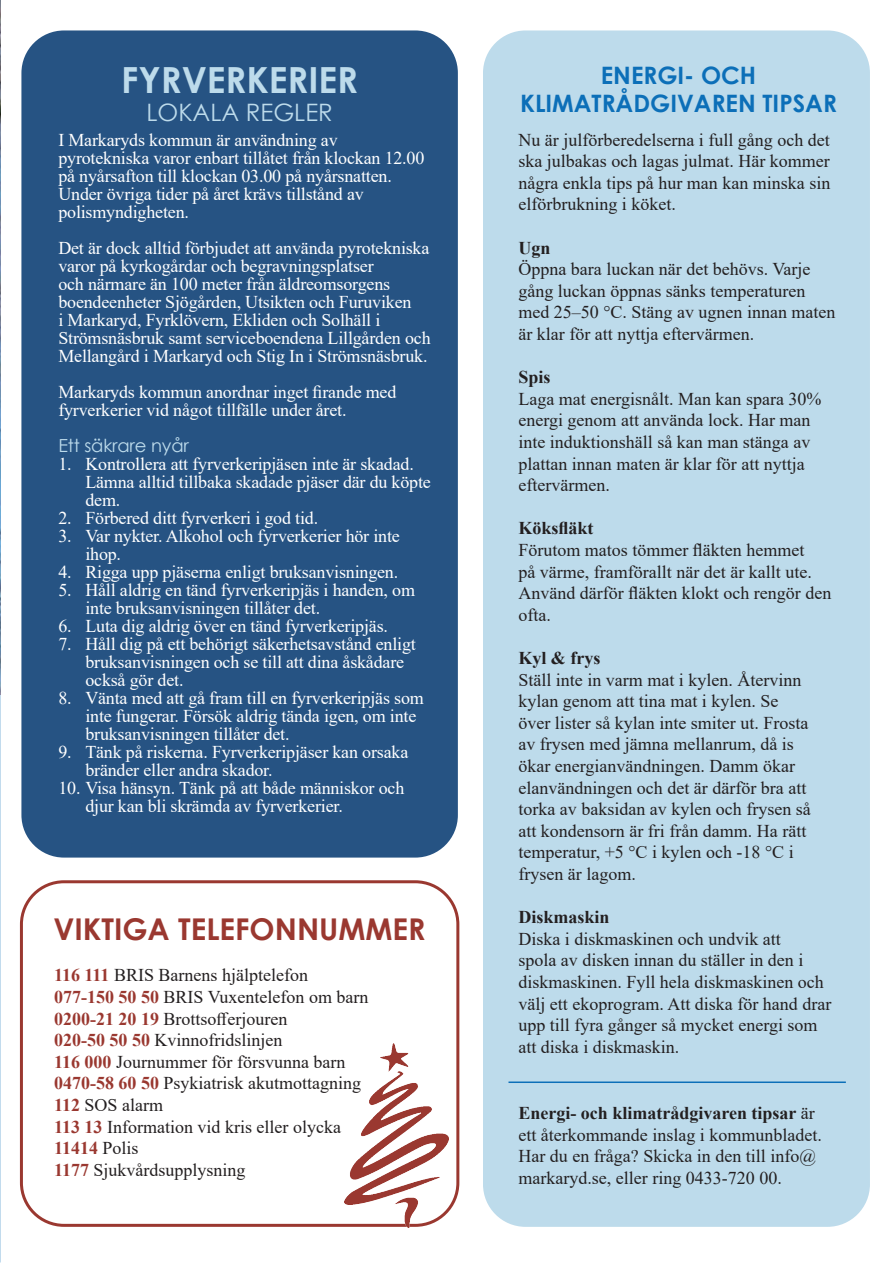
<style>
.page{position:relative;width:893px;height:1263px;background:#fff}
.page>*{position:absolute;margin:0;border:0;box-sizing:border-box;transform-origin:0 0}
.t1{font:700 36px "Century Gothic";color:#bddbeb}
.t2{font:700 30px "Century Gothic";color:#9a3830}
.t3{font:700 24px/28.8px "Century Gothic";color:#0c6fb8;text-align:center}
.t4{font:24px "Century Gothic";color:#bddbeb}
.t5{font:18px/21.6px "Times New Roman";color:#231f20}
.t6{font:18px/18px "Times New Roman";letter-spacing:-.01em;color:#fff}
.t7{font:700 18px "Times New Roman";color:#231f20}
.t8{font:18px "Century Gothic";letter-spacing:-.01em;color:#bddbeb}
.s1{font-weight:700;color:#9a3830}
.s2{font-weight:700}
</style>
<div class="page">
<div style="left:20px;top:880px;width:439px;height:347px;border:3px solid #9a3830;border-radius:43px"></div>
<div style="left:21px;top:30px;width:437px;height:827px;background:#265383;border-radius:43px"></div>
<div style="left:483px;top:30px;width:387px;height:1197px;background:#bddbeb;border-radius:43px"></div>
<img style="left:0;top:0;width:1px;height:694px">
<hr style="left:508px;top:1081px;width:338px;height:2px;background:#0c6fb8">
<img style="left:345px;top:1044px;width:103px;height:183px">
<h1 class="t1" style="left:121px;top:52px;width:238px">FYRVERKERIER</h1>
<h3 class="t4" style="left:147px;top:96px;width:188px">LOKALA REGLER</h3>
<p class="t6" style="left:58px;top:130px;width:368px">I Markaryds kommun är användning av pyrotekniska varor enbart tillåtet från klockan 12.00 på nyårsafton till klockan 03.00 på nyårsnatten.<br>Under övriga tider på året krävs tillstånd av polismyndigheten.</p>
<p class="t6" style="left:58px;top:238px;width:374px">Det är dock alltid förbjudet att använda pyrotekniska varor på kyrkogårdar och begravningsplatser<br>och närmare än 100 meter från äldreomsorgens boendeenheter Sjögården, Utsikten och Furuviken<br>i Markaryd, Fyrklövern, Ekliden och Solhäll i Strömsnäsbruk samt serviceboendena Lillgården och Mellangård i Markaryd och Stig In i Strömsnäsbruk.</p>
<p class="t6" style="left:58px;top:382px;width:340px">Markaryds kommun anordnar inget firande med fyrverkerier vid något tillfälle under året.</p>
<p class="t8" style="left:58px;top:432px;width:132px">Ett säkrare nyår</p>
<p class="t6" style="left:85px;top:454px;width:347px;text-indent:-27px">1. Kontrollera att fyrverkeripjäsen inte är skadad.<br>Lämna alltid tillbaka skadade pjäser där du köpte dem.</p>
<p class="t6" style="left:58px;top:508px;width:261px">2. Förbered ditt fyrverkeri i god tid.</p>
<p class="t6" style="left:85px;top:526px;width:316px;text-indent:-27px">3. Var nykter. Alkohol och fyrverkerier hör inte ihop.</p>
<p class="t6" style="left:58px;top:562px;width:341px">4. Rigga upp pjäserna enligt bruksanvisningen.</p>
<p class="t6" style="left:85px;top:580px;width:331px;text-indent:-27px">5. Håll aldrig en tänd fyrverkeripjäs i handen, om inte bruksanvisningen tillåter det.</p>
<p class="t6" style="left:58px;top:616px;width:331px">6. Luta dig aldrig över en tänd fyrverkeripjäs.</p>
<p class="t6" style="left:85px;top:634px;width:332px;text-indent:-27px">7. Håll dig på ett behörigt säkerhetsavstånd enligt bruksanvisningen och se till att dina åskådare också gör det.</p>
<p class="t6" style="left:85px;top:688px;width:340px;text-indent:-27px">8. Vänta med att gå fram till en fyrverkeripjäs som inte fungerar. Försök aldrig tända igen, om inte bruksanvisningen tillåter det.</p>
<p class="t6" style="left:85px;top:742px;width:324px;text-indent:-27px">9. Tänk på riskerna. Fyrverkeripjäser kan orsaka bränder eller andra skador.</p>
<p class="t6" style="left:85px;top:778px;width:320px;text-indent:-27px">10. Visa hänsyn. Tänk på att både människor och djur kan bli skrämda av fyrverkerier.</p>
<h2 class="t2" style="left:53px;top:906px;width:373px">VIKTIGA TELEFONNUMMER</h2>
<p class="t5" style="left:54px;top:964px;width:316px"><span class="s1">116 111</span> BRIS Barnens hjälptelefon<br><span class="s1">077-150 50 50</span> BRIS Vuxentelefon om barn<br><span class="s1">0200-21 20 19</span> Brottsofferjouren<br><span class="s1">020-50 50 50</span> Kvinnofridslinjen<br><span class="s1">116 000</span> Journummer för försvunna barn<br><span class="s1">0470-58 60 50</span> Psykiatrisk akutmottagning<br><span class="s1">112</span> SOS alarm<br><span class="s1">113 13</span> Information vid kris eller olycka<br><span class="s1">11414</span> Polis<br><span class="s1">1177</span> Sjukvårdsupplysning</p>
<h3 class="t3" style="left:520px;top:59px;width:318px">ENERGI- OCH<br>KLIMATRÅDGIVAREN TIPSAR</h3>
<p class="t5" style="left:518px;top:128px;width:313px;text-align:justify">Nu är julförberedelserna i full gång och det ska julbakas och lagas julmat. Här kommer några enkla tips på hur man kan minska sin elförbrukning i köket.</p>
<p class="t7" style="left:518px;top:234px;width:34px">Ugn</p>
<p class="t5" style="left:518px;top:258px;width:319px">Öppna bara luckan när det behövs. Varje gång luckan öppnas sänks temperaturen med 25–50 °C. Stäng av ugnen innan maten är klar för att nyttja eftervärmen.</p>
<p class="t7" style="left:518px;top:364px;width:34px">Spis</p>
<p class="t5" style="left:518px;top:387px;width:305px">Laga mat energisnålt. Man kan spara 30% energi genom att använda lock. Har man inte induktionshäll så kan man stänga av plattan innan maten är klar för att nyttja eftervärmen.</p>
<p class="t7" style="left:518px;top:515px;width:77px">Köksfläkt</p>
<p class="t5" style="left:518px;top:539px;width:314px">Förutom matos tömmer fläkten hemmet<br>på värme, framförallt när det är kallt ute.<br>Använd därför fläkten klokt och rengör den ofta.</p>
<p class="t7" style="left:518px;top:645px;width:83px">Kyl &amp; frys</p>
<p class="t5" style="left:518px;top:668px;width:294px">Ställ inte in varm mat i kylen. Återvinn kylan genom att tina mat i kylen. Se över lister så kylan inte smiter ut. Frosta av frysen med jämna mellanrum, då is ökar energianvändningen. Damm ökar elanvändningen och det är därför bra att torka av baksidan av kylen och frysen så att kondensorn är fri från damm. Ha rätt temperatur, +5 °C i kylen och -18 °C i frysen är lagom.</p>
<p class="t7" style="left:518px;top:904px;width:93px">Diskmaskin</p>
<p class="t5" style="left:518px;top:927px;width:314px">Diska i diskmaskinen och undvik att<br>spola av disken innan du ställer in den i diskmaskinen. Fyll hela diskmaskinen och välj ett ekoprogram. Att diska för hand drar upp till fyra gånger så mycket energi som att diska i diskmaskin.</p>
<p class="t5" style="left:518px;top:1102px;width:305px"><span class="s2">Energi- och klimatrådgivaren tipsar</span> är ett återkommande inslag i kommunbladet.<br>Har du en fråga? Skicka in den till info@ markaryd.se, eller ring 0433-720 00.</p>
</div>
